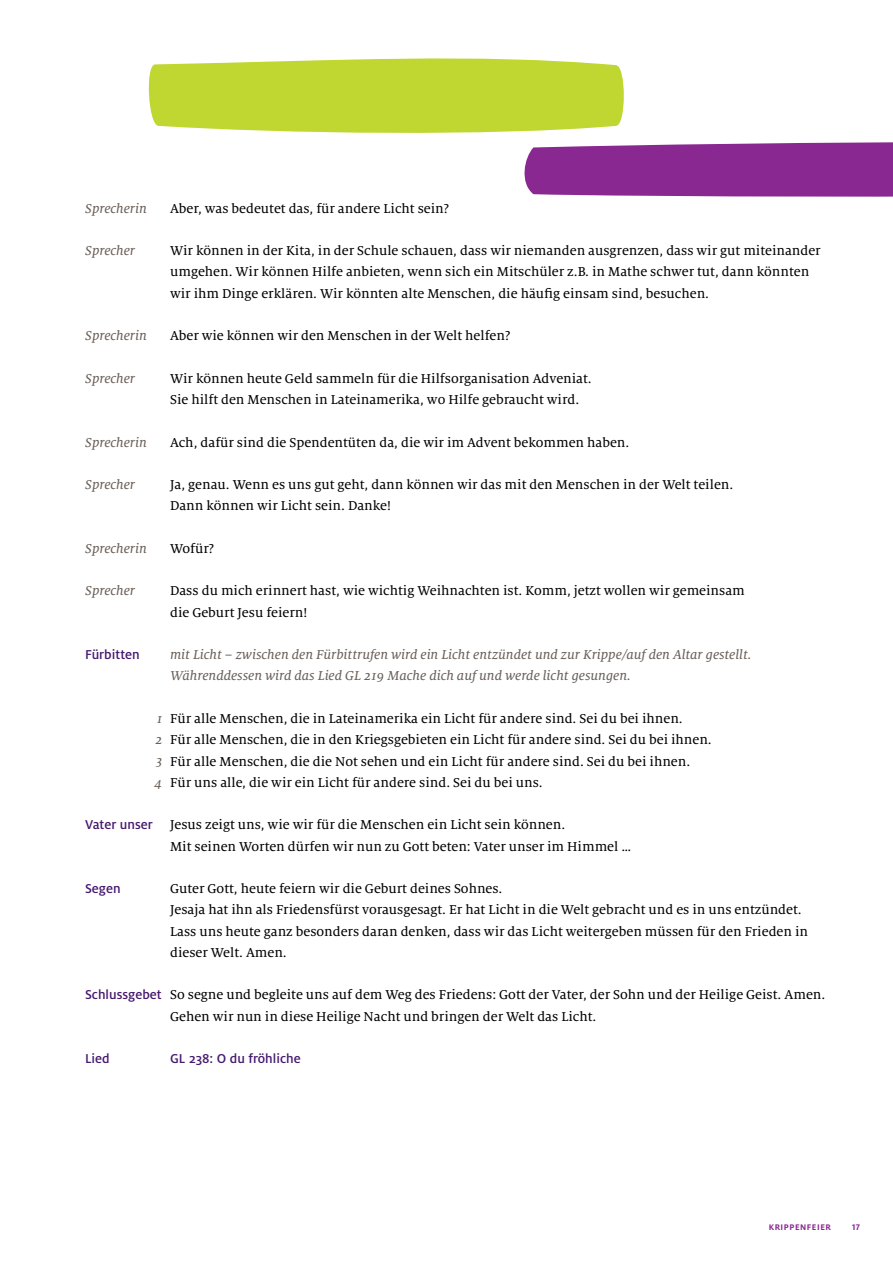
<style>
.page{position:relative;width:893px;height:1263px;background:#fff}
.page>*{position:absolute;margin:0;border:0;box-sizing:border-box;transform-origin:0 0}
.t1{font:14.25px/21.3px "Milo Serif OT Text";color:#000}
.t2{font:14.25px/21.3px "Milo Serif OT Text Ita";color:#6a5f58;text-align:justify}
.t3{font:500 14.25px "Milo OT";color:#45196e}
.t4{font:700 9px "Milo OT";letter-spacing:.06em;color:#892890}
</style>
<div class="page">
<svg style="left:148px;top:58px;width:745px;height:139px"></svg>
<p class="t2" style="left:85px;top:198px;width:63px">Sprecherin</p>
<p class="t2" style="left:85px;top:240px;width:52px">Sprecher</p>
<p class="t1" style="left:170px;top:198px;width:281px">Aber, was bedeutet das, für andere Licht sein?</p>
<p class="t1" style="left:170px;top:240px;width:652px">Wir können in der Kita, in der Schule schauen, dass wir niemanden ausgrenzen, dass wir gut miteinander umgehen. Wir können Hilfe anbieten, wenn sich ein Mitschüler z.B. in Mathe schwer tut, dann könnten wir ihm Dinge erklären. Wir könnten alte Menschen, die häufig einsam sind, besuchen.</p>
<p class="t1" style="left:170px;top:325px;width:342px">Aber wie können wir den Menschen in der Welt helfen?</p>
<p class="t1" style="left:170px;top:368px;width:423px">Wir können heute Geld sammeln für die Hilfsorganisation Adveniat.<br>Sie hilft den Menschen in Lateinamerika, wo Hilfe gebraucht wird.</p>
<p class="t1" style="left:170px;top:432px;width:461px">Ach, dafür sind die Spendentüten da, die wir im Advent bekommen haben.</p>
<p class="t1" style="left:170px;top:474px;width:565px">Ja, genau. Wenn es uns gut geht, dann können wir das mit den Menschen in der Welt teilen.<br>Dann können wir Licht sein. Danke!</p>
<p class="t1" style="left:170px;top:538px;width:45px">Wofür?</p>
<p class="t1" style="left:170px;top:581px;width:576px">Dass du mich erinnert hast, wie wichtig Weihnachten ist. Komm, jetzt wollen wir gemeinsam die Geburt Jesu feiern!</p>
<p class="t2" style="left:170px;top:644px;width:583px">mit Licht – zwischen den Fürbittrufen wird ein Licht entzündet und zur Krippe/auf den Altar gestellt.<br>Währenddessen wird das Lied GL 219 Mache dich auf und werde licht gesungen.</p>
<p class="t1" style="left:170px;top:708px;width:543px">Für alle Menschen, die in Lateinamerika ein Licht für andere sind. Sei du bei ihnen.<br>Für alle Menschen, die in den Kriegsgebieten ein Licht für andere sind. Sei du bei ihnen.<br>Für alle Menschen, die die Not sehen und ein Licht für andere sind. Sei du bei ihnen.<br>Für uns alle, die wir ein Licht für andere sind. Sei du bei uns.</p>
<p class="t1" style="left:170px;top:814px;width:463px">Jesus zeigt uns, wie wir für die Menschen ein Licht sein können.<br>Mit seinen Worten dürfen wir nun zu Gott beten: Vater unser im Himmel …</p>
<p class="t1" style="left:170px;top:878px;width:639px">Guter Gott, heute feiern wir die Geburt deines Sohnes.<br>Jesaja hat ihn als Friedensfürst vorausgesagt. Er hat Licht in die Welt gebracht und es in uns entzündet.<br>Lass uns heute ganz besonders daran denken, dass wir das Licht weitergeben müssen für den Frieden in dieser Welt. Amen.</p>
<p class="t1" style="left:170px;top:985px;width:657px">So segne und begleite uns auf dem Weg des Friedens: Gott der Vater, der Sohn und der Heilige Geist. Amen.<br>Gehen wir nun in diese Heilige Nacht und bringen der Welt das Licht.</p>
<p class="t3" style="left:170px;top:1051px;width:132px">GL 238: O du fröhliche</p>
<p class="t2" style="left:85px;top:325px;width:63px">Sprecherin</p>
<p class="t2" style="left:85px;top:368px;width:52px">Sprecher</p>
<p class="t2" style="left:85px;top:432px;width:63px">Sprecherin</p>
<p class="t2" style="left:85px;top:474px;width:52px">Sprecher</p>
<p class="t2" style="left:85px;top:538px;width:63px">Sprecherin</p>
<p class="t2" style="left:85px;top:581px;width:52px">Sprecher</p>
<p class="t3" style="left:85px;top:647px;width:56px">Fürbitten</p>
<p class="t2" style="left:154px;top:708px;width:9px">1<br>2<br>3<br>4</p>
<p class="t3" style="left:85px;top:817px;width:69px">Vater unser</p>
<p class="t3" style="left:85px;top:881px;width:37px">Segen</p>
<p class="t3" style="left:85px;top:987px;width:78px">Schlussgebet</p>
<p class="t3" style="left:85px;top:1051px;width:26px">Lied</p>
<p class="t4" style="left:769px;top:1222px;width:64px">KRIPPENFEIER</p>
<p class="t4" style="left:852px;top:1222px;width:10px">17</p>
</div>
